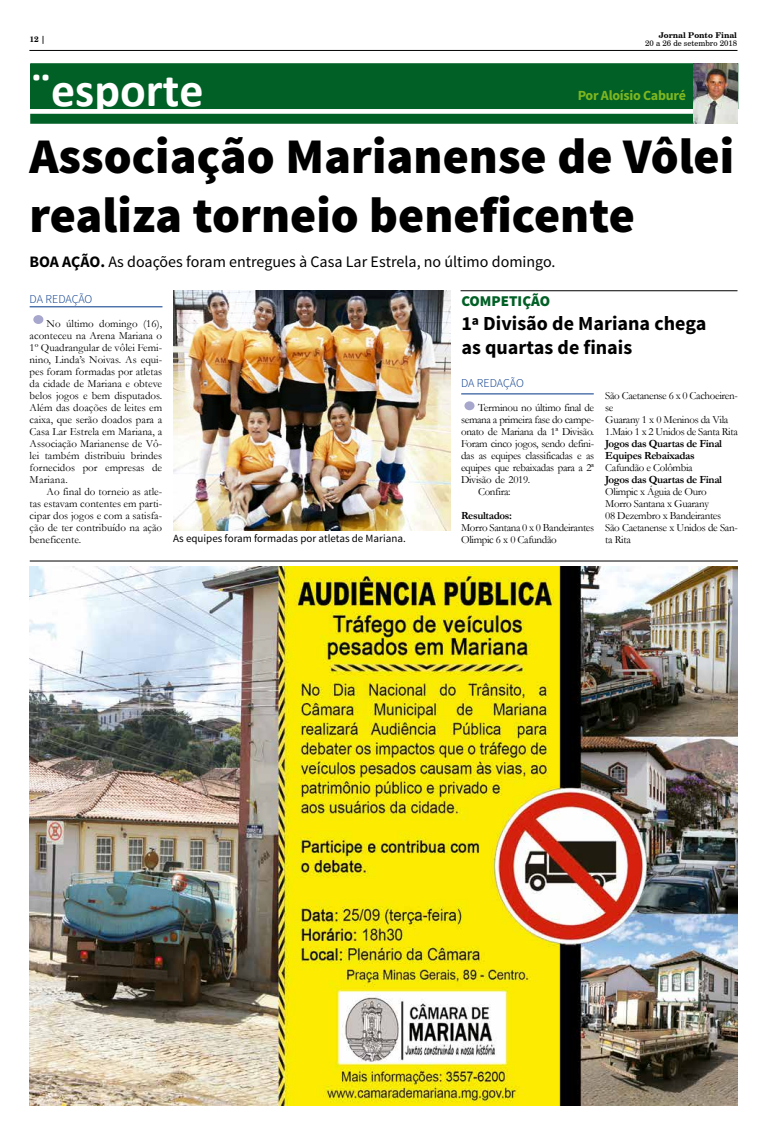
<style>
.page{position:relative;width:766px;height:1134px;background:#fff}
.page>*{position:absolute;margin:0;border:0;box-sizing:border-box;transform-origin:0 0}
.t1{font:900 49.9px/59.9px "Source Sans Pro";color:#000}
.t2{font:700 47.9px "Calibri";color:#fff}
.t3{font:700 20px/24px "Source Sans Pro";color:#000}
.t4{font:16px "Source Sans Pro";color:#000}
.t5{font:900 15px "Source Sans Pro";color:#006025}
.t6{font:700 14px "Source Sans Pro";letter-spacing:-.02em;color:#7eb620}
.t7{font:300 12px "Source Sans Pro";letter-spacing:-.01em;color:#003687}
.t8{font:11px/12px "Garamond";letter-spacing:-.03em;color:#000}
.t9{font:700 11px/12px "Garamond";letter-spacing:-.03em;color:#000}
.t10{font:11px "Source Sans Pro";color:#000}
.t11{font:700 8px "Century Schlbk Cyrillic BT";color:#000}
.t12{font:8px "Century Schlbk Cyrillic BT";color:#000}
.s1{font-weight:700}
</style>
<div class="page">
<hr style="left:29px;top:50px;width:708px;height:1px;background:#000">
<hr style="left:30px;top:561px;width:707px;height:1px;background:#000">
<div style="left:31px;top:64px;width:706px;height:45px;background:#006025"></div>
<div style="left:30px;top:63px;width:708px;height:46px;border:1px solid #006025"></div>
<div style="left:30px;top:114px;width:707px;height:10px;background:#006025"></div>
<img style="left:693px;top:63px;width:44px;height:61px">
<hr style="left:30px;top:306px;width:132px;height:1px;background:#003687">
<div style="left:33px;top:315px;width:10px;height:9px;background:#a7a6cc;border-radius:50%"></div>
<img style="left:173px;top:291px;width:277px;height:239px">
<img style="left:30px;top:566px;width:707px;height:540px">
<div style="left:464px;top:401px;width:10px;height:9px;background:#a7a6cc;border-radius:50%"></div>
<hr style="left:461px;top:393px;width:132px;height:1px;background:#003687">
<hr style="left:460px;top:291px;width:277px;height:1px;background:#000">
<p class="t11" style="left:658px;top:30px;width:80px">Jornal Ponto Final</p>
<p class="t12" style="left:645px;top:38px;width:93px">20 a 26 de setembro 2018</p>
<p class="t11" style="left:29px;top:35px;width:17px">12 |</p>
<h2 class="t2" style="left:31px;top:60px;width:174px">¨esporte</h2>
<h1 class="t1" style="left:29px;top:128px;width:706px">Associação Marianense de Vôlei realiza torneio beneficente</h1>
<h3 class="t4" style="left:29px;top:252px;width:527px"><span class="s1">BOA AÇÃO.</span> As doações foram entregues à Casa Lar Estrela, no último domingo.</h3>
<p class="t6" style="left:577px;top:87px;width:110px">Por Aloísio Caburé</p>
<p class="t7" style="left:30px;top:292px;width:64px">DA REDAÇÃO</p>
<p class="t8" style="left:30px;top:317px;width:134px;text-align:justify;text-indent:17px">No último domingo (16), aconteceu na Arena Mariana o 1º Quadrangular de vôlei Femi&shy;nino, Linda’s Noivas. As equi&shy;pes foram formadas por atletas da cidade de Mariana e obteve belos jogos e bem disputados.<br>Além das doações de leites em caixa, que serão doados para a Casa Lar Estrela em Mariana, a Associação Marianense de Vô&shy;lei também distribuiu brindes fornecidos por empresas de Mariana.</p>
<p class="t8" style="left:30px;top:485px;width:134px;text-align:justify;text-indent:17px">Ao final do torneio as atle&shy;tas estavam contentes em parti&shy;cipar dos jogos e com a satisfa&shy;ção de ter contribuído na ação beneficente.</p>
<p class="t10" style="left:173px;top:532px;width:234px">As equipes foram formadas por atletas de Mariana.</p>
<h3 class="t5" style="left:461px;top:291px;width:90px">COMPETIÇÃO</h3>
<h3 class="t3" style="left:461px;top:312px;width:246px">1ª Divisão de Mariana chega as quartas de finais</h3>
<p class="t7" style="left:461px;top:375px;width:64px">DA REDAÇÃO</p>
<p class="t8" style="left:478px;top:401px;width:118px">Terminou no último final de</p>
<p class="t8" style="left:461px;top:413px;width:135px">semana a primeira fase do campe-</p>
<p class="t8" style="left:461px;top:425px;width:134px">onato de Mariana da 1ª Divisão.</p>
<p class="t8" style="left:461px;top:437px;width:134px">Foram cinco jogos, sendo defini-</p>
<p class="t8" style="left:461px;top:449px;width:135px">das as equipes classificadas e as</p>
<p class="t8" style="left:461px;top:461px;width:134px">equipes que rebaixadas para a 2ª</p>
<p class="t8" style="left:461px;top:473px;width:71px">Divisão de 2019.</p>
<p class="t8" style="left:478px;top:485px;width:34px">Confira:</p>
<p class="t9" style="left:461px;top:509px;width:52px">Resultados:</p>
<p class="t8" style="left:461px;top:521px;width:134px">Morro Santana 0 x 0 Bandeirantes<br>Olimpic 6 x 0 Cafundão</p>
<p class="t8" style="left:605px;top:389px;width:134px">São Caetanense 6 x 0 Cachoeiren&shy;se<br>Guarany 1 x 0 Meninos da Vila<br>1.Maio 1 x 2 Unidos de Santa Rita</p>
<p class="t9" style="left:605px;top:437px;width:118px">Jogos das Quartas de Final<br>Equipes Rebaixadas</p>
<p class="t8" style="left:605px;top:461px;width:89px">Cafundão e Colômbia</p>
<p class="t9" style="left:605px;top:473px;width:118px">Jogos das Quartas de Final</p>
<p class="t8" style="left:605px;top:485px;width:134px">Olimpic x Águia de Ouro<br>Morro Santana x Guarany<br>08 Dezembro x Bandeirantes<br>São Caetanense x Unidos de San&shy;ta Rita</p>
</div>
